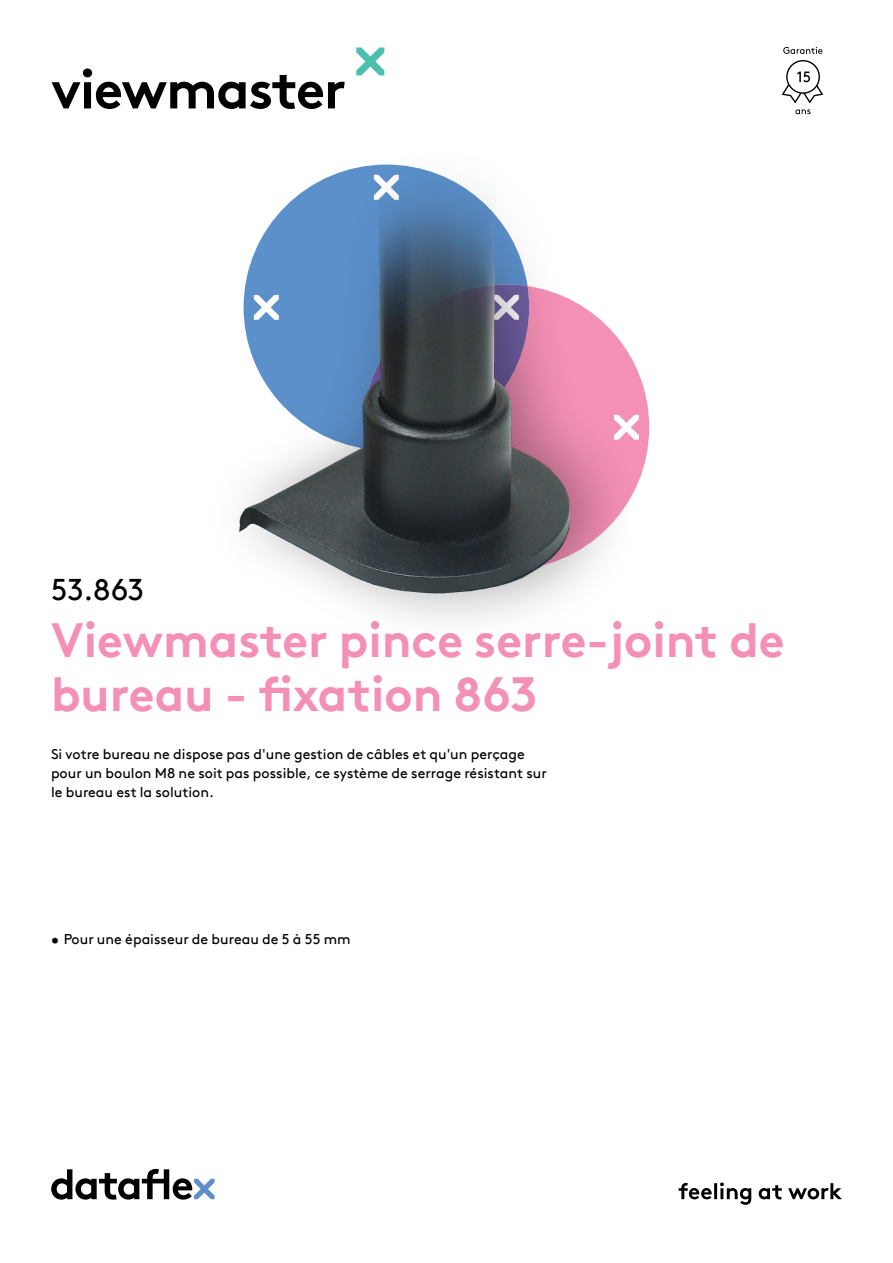
<style>
.page{position:relative;width:893px;height:1263px;background:#fff}
.page>*{position:absolute;margin:0;border:0;box-sizing:border-box;transform-origin:0 0}
.hoofdstuk{font:700 54px "Brown Pro TT";letter-spacing:-.02em;color:#000}
.productnaam{font:700 48px/54px "Brown Pro TT";color:#f490b6}
.productnummer{font:30px "Brown Pro TT";color:#000}
.omschrijving{font:14.25px/19.2px "Brown Pro TT";color:#000}
</style>
<div class="page">
<svg style="left:640px;top:377px;width:9px;height:101px"></svg>
<svg style="left:51px;top:1169px;width:164px;height:30px"></svg>
<svg style="left:679px;top:1182px;width:163px;height:23px"></svg>
<svg style="left:356px;top:47px;width:28px;height:28px"></svg>
<div style="left:201px;top:129px;width:439px;height:518px;background:#000;opacity:.35"></div>
<img style="left:231px;top:133px;width:348px;height:473px">
<svg style="left:782px;top:60px;width:41px;height:43px"></svg>
<svg style="left:783px;top:47px;width:39px;height:7px"></svg>
<svg style="left:795px;top:109px;width:16px;height:5px"></svg>
<p class="hoofdstuk" style="left:51px;top:46px;width:297px">viewmaster</p>
<p class="productnummer" style="left:51px;top:566px;width:94px">53.863</p>
<p class="productnaam" style="left:51px;top:608px;width:735px">Viewmaster pince serre-joint de bureau - fixation 863</p>
<p class="omschrijving" style="left:51px;top:743px;width:497px">Si votre bureau ne dispose pas d'une gestion de câbles et qu'un perçage pour un boulon M8 ne soit pas possible, ce système de serrage résistant sur le bureau est la solution.</p>
<p class="omschrijving" style="left:51px;top:928px;width:301px">• Pour une épaisseur de bureau de 5 à 55 mm</p>
</div>
